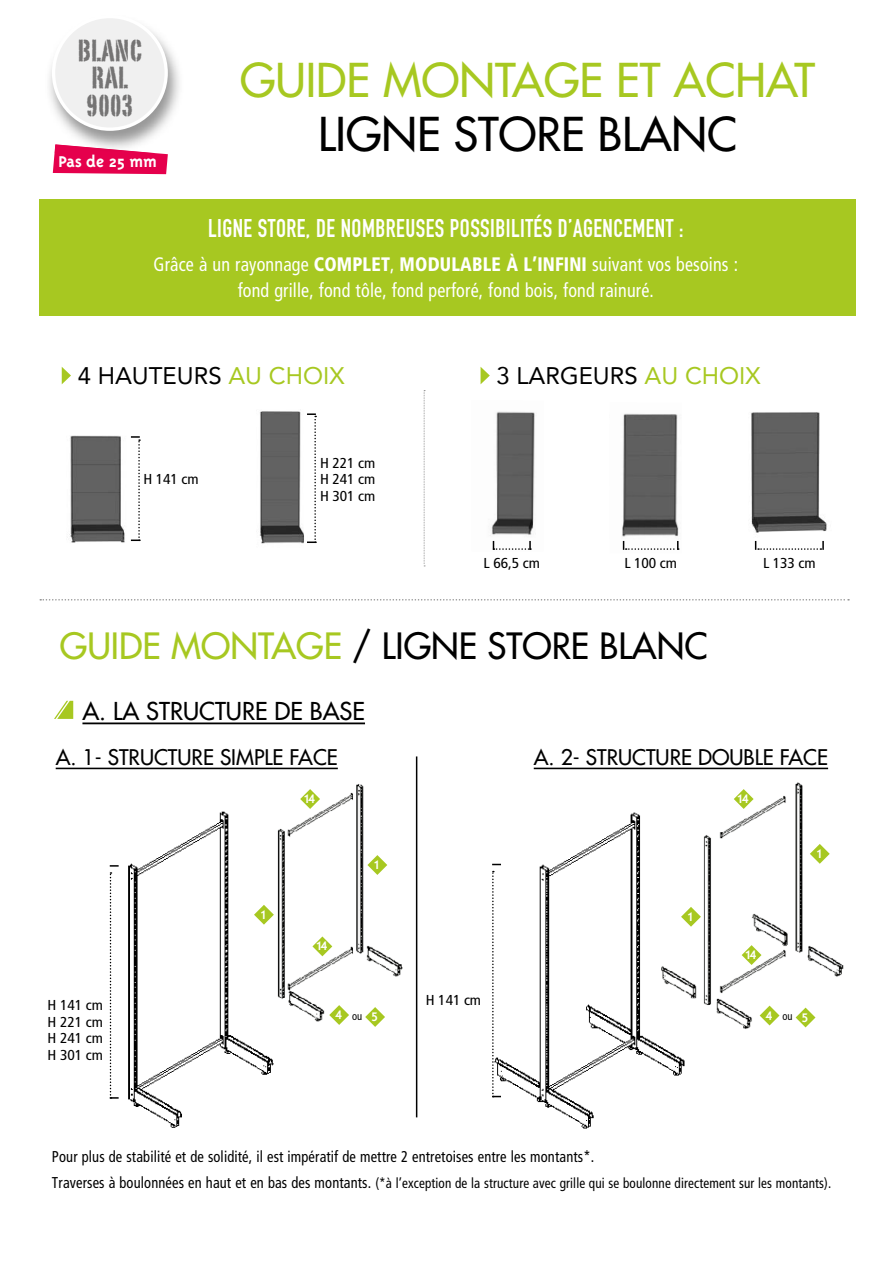
<style>
.page{position:relative;width:893px;height:1263px;background:#fff}
.page>*{position:absolute;margin:0;border:0;box-sizing:border-box;transform-origin:0 0}
.t1{font:45.45px "Futura";color:#a7c821}
.t2{font:45.45px "Futura";color:#000}
.t3{font:35.25px "Futura";color:#000}
.t4{font:29.85px/27.8px "Portago ITCTT";letter-spacing:.02em;color:#757474;text-align:center}
.t5{font:700 25.2px "DIN Condensed";letter-spacing:.02em;color:#fff;scale:.92 1}
.t6{font:24px "Avenir";color:#000}
.t7{font:24px "Futura";color:#000}
.t8{font:21px "Futura";color:#000}
.t9{font:condensed 19.5px/26.2px "Frutiger";letter-spacing:.01em;color:#fff;text-align:center;scale:.92 1}
.t10{font:700 18px "Triplex";color:#fff}
.t11{font:condensed 15.6px "Frutiger";letter-spacing:.01em;color:#000;scale:.92 1}
.t12{font:condensed 14.4px/16.5px "Frutiger";letter-spacing:-.005em;color:#000;text-align:justify;scale:1.07 1}
.t13{font:condensed 14.25px "Frutiger";letter-spacing:.01em;color:#000;scale:.92 1}
.t14{font:800 14.25px "Kabel";letter-spacing:-.05em;color:#fff}
.s1{font-weight:900}
.s2{color:#a7c821}
.s3{font-family:"Frutiger";font-weight:400;font-stretch:condensed;font-size:11.4px;color:#000}
.s4{font-size:15.6px}
</style>
<div class="page">
<div style="left:39px;top:200px;width:817px;height:116px;background:#a7c821"></div>
<hr style="left:534px;top:768px;width:294px;height:1px;background:#000">
<hr style="left:56px;top:768px;width:282px;height:1px;background:#000">
<img style="left:69px;top:435px;width:62px;height:108px">
<img style="left:260px;top:411px;width:44px;height:133px">
<svg style="left:62px;top:367px;width:9px;height:17px"></svg>
<svg style="left:307px;top:413px;width:9px;height:130px"></svg>
<svg style="left:131px;top:436px;width:9px;height:105px"></svg>
<img style="left:490px;top:411px;width:45px;height:139px">
<img style="left:622px;top:413px;width:58px;height:137px">
<img style="left:751px;top:412px;width:76px;height:138px">
<svg style="left:623px;top:541px;width:56px;height:9px"></svg>
<svg style="left:481px;top:367px;width:9px;height:17px"></svg>
<svg style="left:493px;top:541px;width:38px;height:9px"></svg>
<svg style="left:755px;top:541px;width:69px;height:9px"></svg>
<div style="left:53px;top:153px;width:115px;height:21px;background:#e5004c"></div>
<svg style="left:424px;top:390px;width:1px;height:176px"></svg>
<svg style="left:40px;top:599px;width:809px;height:1px"></svg>
<hr style="left:82px;top:722px;width:283px;height:2px;background:#000">
<svg style="left:54px;top:701px;width:19px;height:18px"></svg>
<img style="left:49px;top:29px;width:131px;height:124px">
<img style="left:55px;top:144px;width:100px;height:9px">
<div style="left:54px;top:17px;width:112px;height:112px;background:#f0f0f0;border-radius:50%"></div>
<div style="left:52px;top:15px;width:116px;height:116px;border:3px solid #fff;border-radius:50%"></div>
<img style="left:109px;top:811px;width:165px;height:317px">
<img style="left:492px;top:812px;width:193px;height:317px">
<img style="left:259px;top:784px;width:144px;height:245px">
<img style="left:645px;top:782px;width:199px;height:254px">
<svg style="left:110px;top:865px;width:9px;height:234px"></svg>
<svg style="left:492px;top:871px;width:9px;height:226px"></svg>
<hr style="left:416px;top:756px;width:1px;height:361px;background:#000">
<svg style="left:734px;top:789px;width:20px;height:20px"></svg>
<svg style="left:742px;top:945px;width:19px;height:20px"></svg>
<svg style="left:810px;top:844px;width:20px;height:20px"></svg>
<svg style="left:681px;top:907px;width:20px;height:20px"></svg>
<svg style="left:367px;top:855px;width:20px;height:20px"></svg>
<svg style="left:312px;top:936px;width:20px;height:20px"></svg>
<svg style="left:254px;top:905px;width:20px;height:20px"></svg>
<svg style="left:329px;top:1005px;width:20px;height:20px"></svg>
<svg style="left:365px;top:1007px;width:20px;height:20px"></svg>
<svg style="left:760px;top:1005px;width:19px;height:20px"></svg>
<svg style="left:796px;top:1007px;width:19px;height:20px"></svg>
<svg style="left:300px;top:789px;width:20px;height:20px"></svg>
<h3 class="t4" style="left:78px;top:36px;width:66px">BLANC<br>RAL<br>9003</h3>
<p class="t10" style="left:58px;top:152px;width:100px">Pas de 25 mm</p>
<h1 class="t1" style="left:240px;top:50px;width:577px">GUIDE MONTAGE ET ACHAT</h1>
<h1 class="t2" style="left:318px;top:105px;width:421px">LIGNE STORE BLANC</h1>
<h3 class="t5" style="left:208px;top:211px;width:518px">LIGNE STORE, DE NOMBREUSES POSSIBILITÉS D’AGENCEMENT :</h3>
<h3 class="t9" style="left:153px;top:251px;width:637px">Grâce à un rayonnage <span class="s1">COMPLET</span>, <span class="s1">MODULABLE À L’INFINI</span> suivant vos besoins : fond grille, fond tôle, fond perforé, fond bois, fond rainuré.</h3>
<h3 class="t6" style="left:78px;top:357px;width:268px">4 HAUTEURS <span class="s2">AU CHOIX</span></h3>
<p class="t12" style="left:143px;top:471px;width:53px">H 141 cm</p>
<p class="t12" style="left:320px;top:454px;width:53px">H 221 cm H 241 cm H 301 cm</p>
<h3 class="t6" style="left:496px;top:357px;width:266px">3 LARGEURS <span class="s2">AU CHOIX</span></h3>
<p class="t12" style="left:484px;top:555px;width:54px">L 66,5 cm</p>
<p class="t12" style="left:624px;top:555px;width:51px">L 100 cm</p>
<p class="t12" style="left:763px;top:555px;width:51px">L 133 cm</p>
<h2 class="t3" style="left:60px;top:623px;width:649px"><span class="s2">GUIDE MONTAGE</span> / LIGNE STORE BLANC</h2>
<h3 class="t7" style="left:82px;top:695px;width:284px">A. LA STRUCTURE DE BASE</h3>
<h3 class="t8" style="left:56px;top:744px;width:284px">A. 1- STRUCTURE SIMPLE FACE</h3>
<h3 class="t8" style="left:534px;top:744px;width:296px">A. 2- STRUCTURE DOUBLE FACE</h3>
<p class="t14" style="left:304px;top:790px;width:12px">14</p>
<p class="t14" style="left:738px;top:790px;width:12px">14</p>
<p class="t14" style="left:375px;top:856px;width:6px">1</p>
<p class="t14" style="left:817px;top:844px;width:6px">1</p>
<p class="t14" style="left:261px;top:905px;width:6px">1</p>
<p class="t14" style="left:317px;top:937px;width:12px">14</p>
<p class="t14" style="left:688px;top:907px;width:6px">1</p>
<p class="t14" style="left:746px;top:946px;width:12px">14</p>
<p class="t12" style="left:48px;top:997px;width:53px">H 141 cm</p>
<p class="t12" style="left:426px;top:992px;width:53px">H 141 cm</p>
<p class="t14" style="left:335px;top:1007px;width:44px">4<span class="s3">ou</span>5</p>
<p class="t14" style="left:766px;top:1007px;width:44px">4<span class="s3">ou</span>5</p>
<p class="t12" style="left:48px;top:1014px;width:53px">H 221 cm H 241 cm H 301 cm</p>
<p class="t11" style="left:52px;top:1147px;width:591px">Pour plus de stabilité et de solidité, il est impératif de mettre 2 entretoises entre les montants*.</p>
<p class="t13" style="left:52px;top:1175px;width:848px"><span class="s4">Traverses à boulonnées en haut et en bas des montants.</span> (*à l’exception de la structure avec grille qui se boulonne directement sur les montants).</p>
</div>
